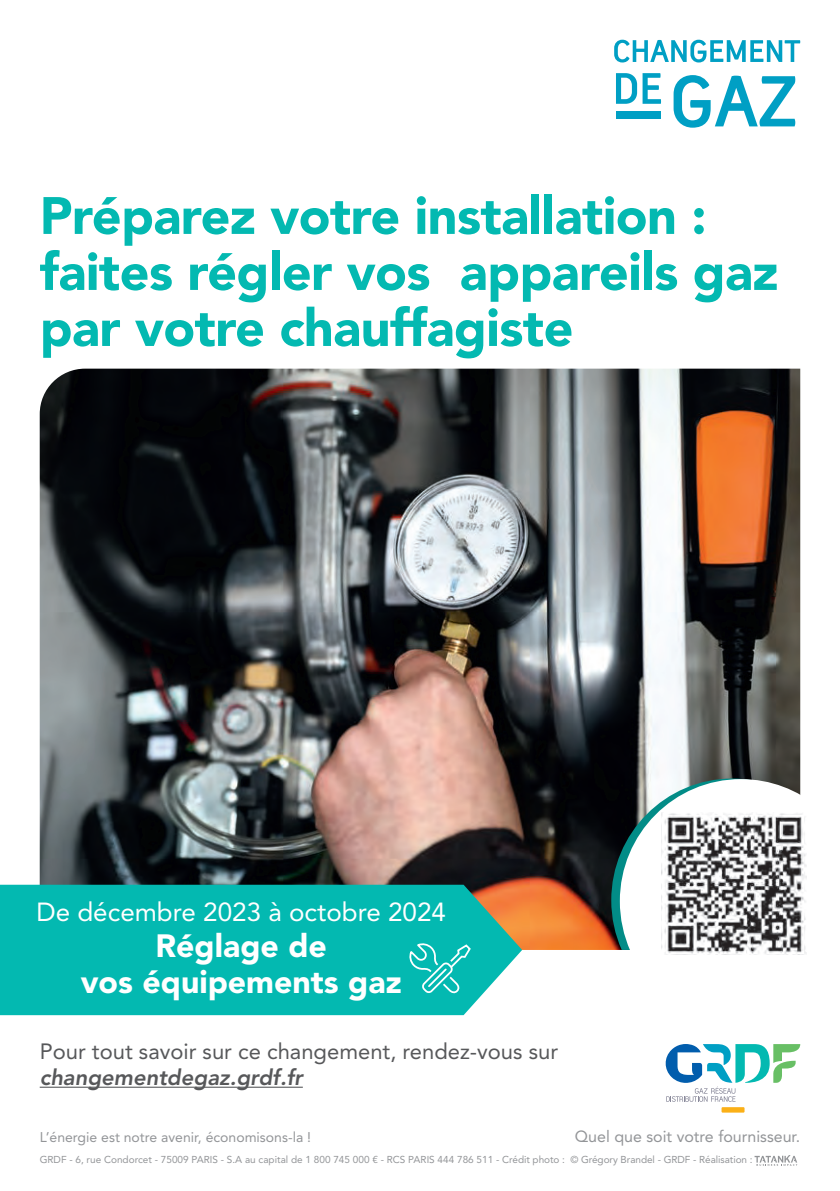
<style>
.page{position:relative;width:840px;height:1191px;background:#fff}
.page>*{position:absolute;margin:0;border:0;box-sizing:border-box;transform-origin:0 0}
.t1{font:900 52px/56px "Avenir LT Std";letter-spacing:-.01em;color:#03b9b1}
.t2{font:900 32px/36px "Avenir LT Std";color:#fff;text-align:center}
.t3{font:26px "Avenir LT Std";color:#fff}
.t4{font:22px "Avenir LT Std";color:#57585a}
.t5{font:italic 800 22px "Avenir LT Std";color:#57585a}
.t6{font:16px "Avenir LT Std";color:#939598}
.t7{font:14px "Avenir LT Std";color:#939598}
.t8{font:10px "Avenir LT Std";color:#939598}
</style>
<div class="page">
<img style="left:40px;top:369px;width:759px;height:581px">
<div style="left:0;top:884px;width:522px;height:131px;background:#03b9b1"></div>
<svg style="left:611px;top:778px;width:196px;height:172px"></svg>
<svg style="left:408px;top:941px;width:63px;height:54px;background:#2ac3bd"></svg>
<hr style="left:40px;top:1086px;width:263px;height:1px;background:#57585a">
<div style="left:721px;top:1107px;width:23px;height:5px;background:#fbb017"></div>
<svg style="left:665px;top:1044px;width:134px;height:57px"></svg>
<svg style="left:614px;top:40px;width:185px;height:22px"></svg>
<svg style="left:616px;top:73px;width:20px;height:31px"></svg>
<svg style="left:642px;top:73px;width:18px;height:31px"></svg>
<svg style="left:673px;top:75px;width:121px;height:53px"></svg>
<div style="left:615px;top:112px;width:45px;height:7px;background:#009fc4"></div>
<svg style="left:754px;top:1155px;width:42px;height:11px"></svg>
<img style="left:660px;top:812px;width:146px;height:142px">
<h1 class="t1" style="left:40px;top:188px;width:739px">Préparez votre installation : faites régler vos appareils gaz par votre chauffagiste</h1>
<h3 class="t3" style="left:36px;top:896px;width:411px">De décembre 2023 à octobre 2024</h3>
<h2 class="t2" style="left:81px;top:927px;width:322px">Réglage de<br>vos équipements gaz</h2>
<h3 class="t4" style="left:40px;top:1038px;width:519px">Pour tout savoir sur ce changement, rendez-vous sur</h3>
<h3 class="t5" style="left:40px;top:1064px;width:264px">changementdegaz.grdf.fr</h3>
<h3 class="t7" style="left:40px;top:1128px;width:273px">L’énergie est notre avenir, économisons-la !</h3>
<h3 class="t6" style="left:574px;top:1126px;width:227px">Quel que soit votre fournisseur.</h3>
<p class="t8" style="left:40px;top:1153px;width:714px">GRDF - 6, rue Condorcet - 75009 PARIS - S.A au capital de 1 800 745 000 € - RCS PARIS 444 786 511 - Crédit photo : © Grégory Brandel - GRDF - Réalisation :</p>
</div>
